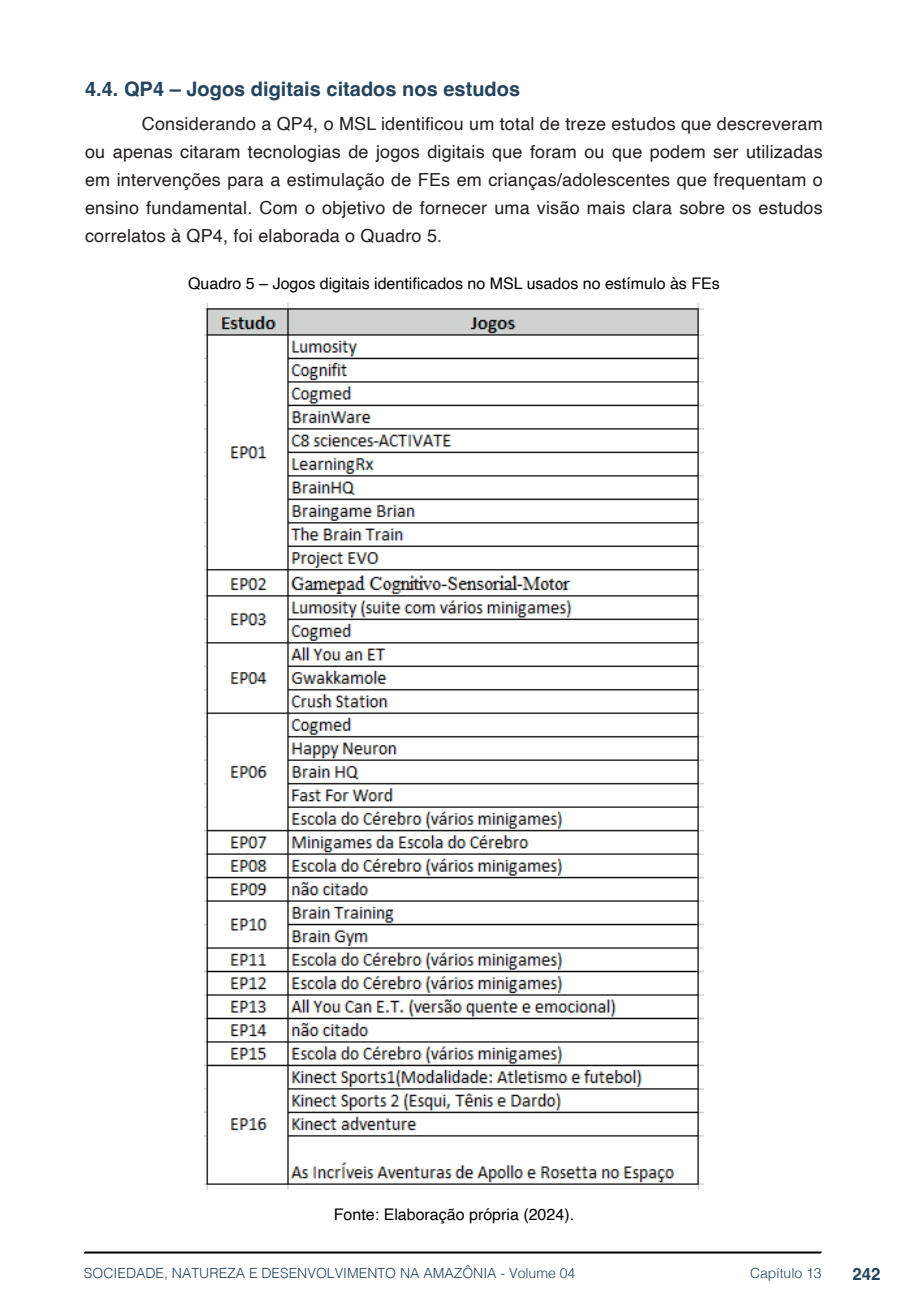
<style>
.page{position:relative;width:908px;height:1304px;background:#fff}
.page>*{position:absolute;margin:0;border:0;box-sizing:border-box;transform-origin:0 0}
.t1{font:700 20px "Helvetica";color:#23445f}
.t2{font:18px/28px "Helvetica";letter-spacing:.01em;color:#231f20;text-align:justify}
.t3{font:700 16.8px "Helvetica";color:#23445f}
.t4{font:16px "Helvetica";color:#000}
.t5{font:300 14px "Helvetica";color:#23445f}
</style>
<div class="page">
<svg style="left:84px;top:1251px;width:737px;height:3px;background:#515151"></svg>
<img style="left:204px;top:304px;width:499px;height:885px">
<p class="t1" style="left:85px;top:77px;width:436px">4.4. QP4 – Jogos digitais citados nos estudos</p>
<p class="t2" style="left:85px;top:110px;width:738px;text-indent:57px">Considerando a QP4, o MSL identificou um total de treze estudos que descreveram ou apenas citaram tecnologias de jogos digitais que foram ou que podem ser utilizadas em intervenções para a estimulação de FEs em crianças/adolescentes que frequentam o ensino fundamental. Com o objetivo de fornecer uma visão mais clara sobre os estudos correlatos à QP4, foi elaborada o Quadro 5.</p>
<p class="t4" style="left:188px;top:271px;width:533px">Quadro 5 – Jogos digitais identificados no MSL usados no estímulo às FEs</p>
<p class="t4" style="left:333px;top:1202px;width:242px">Fonte: Elaboração própria (2024).</p>
<p class="t5" style="left:84px;top:1261px;width:492px">SOCIEDADE, NATUREZA E DESENVOLVIMENTO NA AMAZÔNIA - Volume 04</p>
<p class="t5" style="left:749px;top:1261px;width:73px">Capítulo 13</p>
<p class="t3" style="left:851px;top:1264px;width:30px">242</p>
</div>
